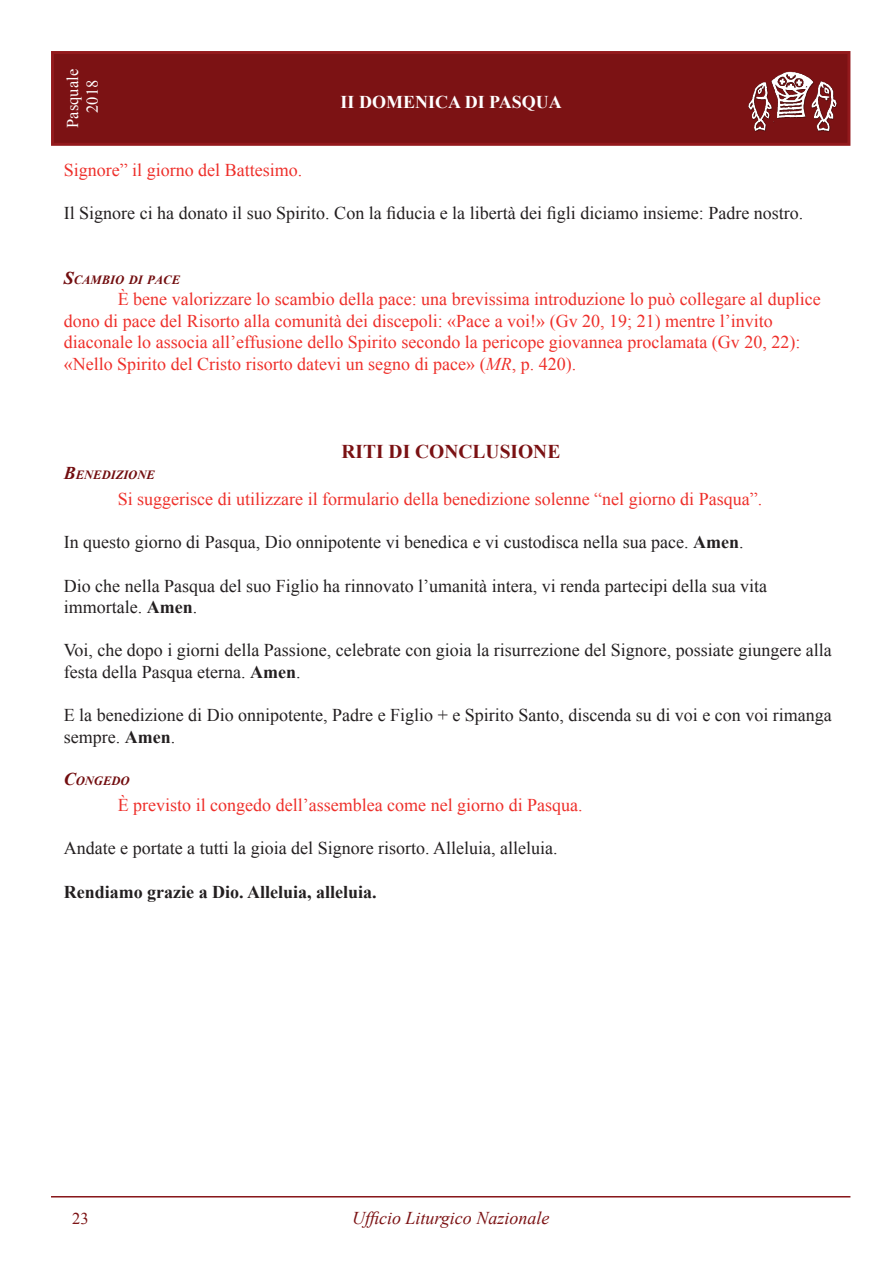
<style>
.page{position:relative;width:893px;height:1263px;background:#fff}
.page>*{position:absolute;margin:0;border:0;box-sizing:border-box;transform-origin:0 0}
.t1{font:700 19.5px "Times New Roman";color:#7a1113}
.t2{font:18px/21.6px "Times New Roman";color:#231f20}
.t3{font:18px/21.6px "Times New Roman";color:#ee2f2a}
.t4{font:700 18px "Times New Roman";color:#231f20}
.t5{font:italic 18px "Times New Roman";color:#7c1214}
.t6{font:700 18px "Times New Roman";color:#fff}
.t7{font:16.5px/19.8px "Times New Roman";color:#fff;text-align:center}
.t8{font:16.5px "Times New Roman";color:#7c1214}
.t9{font:italic 700 12.6px "Times New Roman";color:#720d0f}
.s1{font-size:18px}
.s2{font-style:italic}
.s3{font-weight:700}
</style>
<div class="page">
<div style="left:51px;top:51px;width:799px;height:95px;background:#7c1214;border:3px solid #93191c"></div>
<hr style="left:51px;top:1196px;width:799px;height:1px;background:#871518">
<img style="left:748px;top:71px;width:90px;height:61px">
<p class="t7" style="left:62px;top:128px;width:60px;rotate:-90deg">Pasquale<br>2018</p>
<p class="t6" style="left:341px;top:90px;width:223px">II Domenica di pasqua</p>
<p class="t3" style="left:64px;top:159px;width:240px">Signore” il giorno del Battesimo.</p>
<p class="t2" style="left:64px;top:202px;width:741px">Il Signore ci ha donato il suo Spirito. Con la fiducia e la libertà dei figli diciamo insieme: Padre nostro.</p>
<p class="t9" style="left:64px;top:271px;width:118px"><span class="s1">S</span>CAMBIO DI PACE</p>
<p class="t3" style="left:64px;top:288px;width:758px;text-indent:54px">È bene valorizzare lo scambio della pace: una brevissima introduzione lo può collegare al duplice dono di pace del Risorto alla comunità dei discepoli: «Pace a voi!» (Gv 20, 19; 21) mentre l’invito diaconale lo associa all’effusione dello Spirito secondo la pericope giovannea proclamata (Gv 20, 22): «Nello Spirito del Cristo risorto datevi un segno di pace» (<span class="s2">MR</span>, p. 420).</p>
<p class="t1" style="left:341px;top:438px;width:183px">RITI DI CONCLUSIONE</p>
<p class="t9" style="left:64px;top:466px;width:93px"><span class="s1">B</span>ENEDIZIONE</p>
<p class="t3" style="left:118px;top:488px;width:646px">Si suggerisce di utilizzare il formulario della benedizione solenne “nel giorno di Pasqua”.</p>
<p class="t2" style="left:64px;top:531px;width:681px">In questo giorno di Pasqua, Dio onnipotente vi benedica e vi custodisca nella sua pace. <span class="s3">Amen</span>.</p>
<p class="t2" style="left:64px;top:574px;width:705px">Dio che nella Pasqua del suo Figlio ha rinnovato l’umanità intera, vi renda partecipi della sua vita immortale. <span class="s3">Amen</span>.</p>
<p class="t2" style="left:64px;top:639px;width:770px">Voi, che dopo i giorni della Passione, celebrate con gioia la risurrezione del Signore, possiate giungere alla festa della Pasqua eterna. <span class="s3">Amen</span>.</p>
<p class="t2" style="left:64px;top:704px;width:770px">E la benedizione di Dio onnipotente, Padre e Figlio + e Spirito Santo, discenda su di voi e con voi rimanga sempre. <span class="s3">Amen</span>.</p>
<p class="t9" style="left:64px;top:772px;width:67px"><span class="s1">C</span>ONGEDO</p>
<p class="t3" style="left:118px;top:794px;width:466px">È previsto il congedo dell’assemblea come nel giorno di Pasqua.</p>
<p class="t2" style="left:64px;top:837px;width:495px">Andate e portate a tutti la gioia del Signore risorto. Alleluia, alleluia.</p>
<p class="t4" style="left:64px;top:879px;width:315px">Rendiamo grazie a Dio. Alleluia, alleluia.</p>
<p class="t8" style="left:72px;top:1207px;width:18px">23</p>
<p class="t5" style="left:352px;top:1206px;width:199px">Ufficio Liturgico Nazionale</p>
</div>
